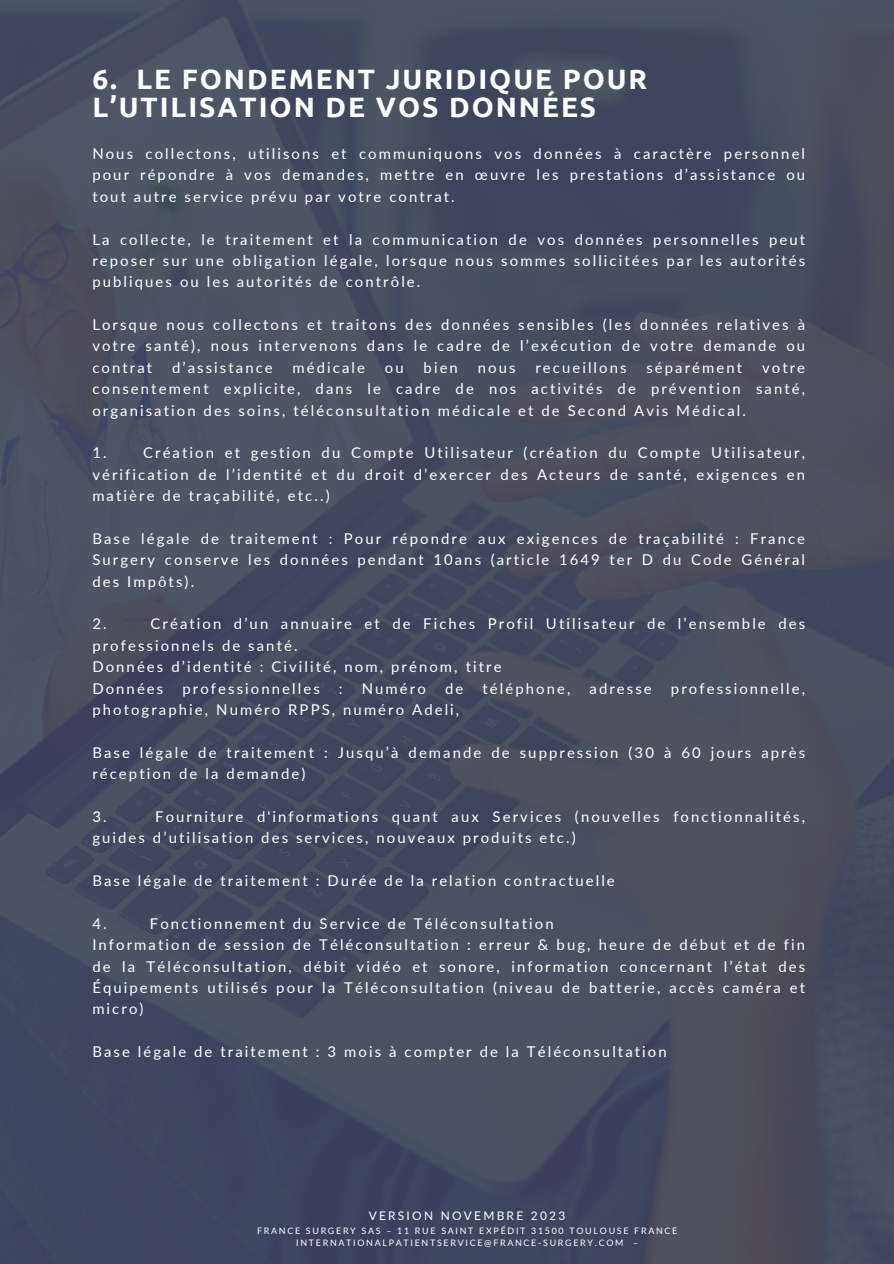
<style>
.page{position:relative;width:894px;height:1264px;background:#fff}
.page>*{position:absolute;margin:0;border:0;box-sizing:border-box;transform-origin:0 0}
.t1{font:700 28.05px/28.2px "Ubuntu";letter-spacing:.07em;color:#fff}
.t2{font:14.85px/21.3px "Lato";letter-spacing:.14em;color:#fff;text-align:justify}
.t3{font:11.85px "Lato";letter-spacing:.19em;color:#fff}
.t4{font:8.85px/11.9px "Lato";letter-spacing:.19em;color:#fff;text-align:center}
</style>
<div class="page">
<img style="left:0;top:0;width:893px;height:1263px">
<h1 class="t1" style="left:92px;top:65px;width:556px">6. LE FONDEMENT JURIDIQUE POUR<br>L’UTILISATION DE VOS DONNÉES</h1>
<p class="t2" style="left:92px;top:143px;width:714px">Nous collectons, utilisons et communiquons vos données à caractère personnel pour répondre à vos demandes, mettre en œuvre les prestations d’assistance ou tout autre service prévu par votre contrat.</p>
<p class="t2" style="left:92px;top:228px;width:714px">La collecte, le traitement et la communication de vos données personnelles peut reposer sur une obligation légale, lorsque nous sommes sollicitées par les autorités publiques ou les autorités de contrôle.</p>
<p class="t2" style="left:92px;top:314px;width:714px">Lorsque nous collectons et traitons des données sensibles (les données relatives à votre santé), nous intervenons dans le cadre de l’exécution de votre demande ou contrat</p>
<p class="t2" style="left:172px;top:356px;width:102px">d’assistance</p>
<p class="t2" style="left:292px;top:356px;width:74px">médicale</p>
<p class="t2" style="left:385px;top:356px;width:20px">ou</p>
<p class="t2" style="left:423px;top:356px;width:36px">bien</p>
<p class="t2" style="left:477px;top:356px;width:39px">nous</p>
<p class="t2" style="left:535px;top:356px;width:93px">recueillons</p>
<p class="t2" style="left:646px;top:356px;width:97px">séparément</p>
<p class="t2" style="left:92px;top:356px;width:714px;text-indent:669px">votre consentement explicite, dans le cadre de nos activités de prévention santé, organisation des soins, téléconsultation médicale et de Second Avis Médical.</p>
<p class="t2" style="left:92px;top:442px;width:16px">1.</p>
<p class="t2" style="left:92px;top:442px;width:714px;text-indent:51px">Création et gestion du Compte Utilisateur (création du Compte Utilisateur, vérification de l’identité et du droit d’exercer des Acteurs de santé, exigences en matière de traçabilité, etc..)</p>
<p class="t2" style="left:92px;top:527px;width:714px">Base légale de traitement : Pour répondre aux exigences de traçabilité : France Surgery conserve les données pendant 10ans (article 1649 ter D du Code Général des Impôts).</p>
<p class="t2" style="left:92px;top:613px;width:16px">2.</p>
<p class="t2" style="left:92px;top:613px;width:714px;text-align:left;text-indent:58px">Création d’un annuaire et de Fiches Profil Utilisateur de l’ensemble des professionnels de santé.<br>Données d’identité : Civilité, nom, prénom, titre<br>Données</p>
<p class="t2" style="left:182px;top:677px;width:139px">professionnelles</p>
<p class="t2" style="left:339px;top:677px;width:5px">:</p>
<p class="t2" style="left:362px;top:677px;width:66px">Numéro</p>
<p class="t2" style="left:445px;top:677px;width:20px">de</p>
<p class="t2" style="left:482px;top:677px;width:89px">téléphone,</p>
<p class="t2" style="left:589px;top:677px;width:64px">adresse</p>
<p class="t2" style="left:670px;top:677px;width:136px">professionnelle,</p>
<p class="t2" style="left:92px;top:698px;width:368px">photographie, Numéro RPPS, numéro Adeli,</p>
<p class="t2" style="left:92px;top:741px;width:714px">Base légale de traitement : Jusqu’à demande de suppression (30 à 60 jours après réception de la demande)</p>
<p class="t2" style="left:92px;top:805px;width:16px">3.</p>
<p class="t2" style="left:92px;top:805px;width:714px;text-indent:63px">Fourniture d'informations quant aux Services (nouvelles fonctionnalités, guides d’utilisation des services, nouveaux produits etc.)</p>
<p class="t2" style="left:92px;top:869px;width:524px">Base légale de traitement : Durée de la relation contractuelle</p>
<p class="t2" style="left:92px;top:912px;width:16px">4.</p>
<p class="t2" style="left:92px;top:912px;width:714px;text-align:left;text-indent:58px">Fonctionnement du Service de Téléconsultation<br>Information de session de Téléconsultation : erreur &amp; bug, heure de début et de fin de la Téléconsultation, débit vidéo et sonore, information concernant l’état des Équipements utilisés pour la Téléconsultation (niveau de batterie, accès caméra et micro)</p>
<p class="t2" style="left:92px;top:1040px;width:575px">Base légale de traitement : 3 mois à compter de la Téléconsultation</p>
<p class="t3" style="left:368px;top:1208px;width:198px">VERSION NOVEMBRE 2023</p>
<p class="t4" style="left:257px;top:1224px;width:421px">FRANCE SURGERY SAS – 11 RUE SAINT EXPÉDIT 31500 TOULOUSE FRANCE<br>INTERNATIONALPATIENTSERVICE@FRANCE-SURGERY.COM –</p>
</div>
